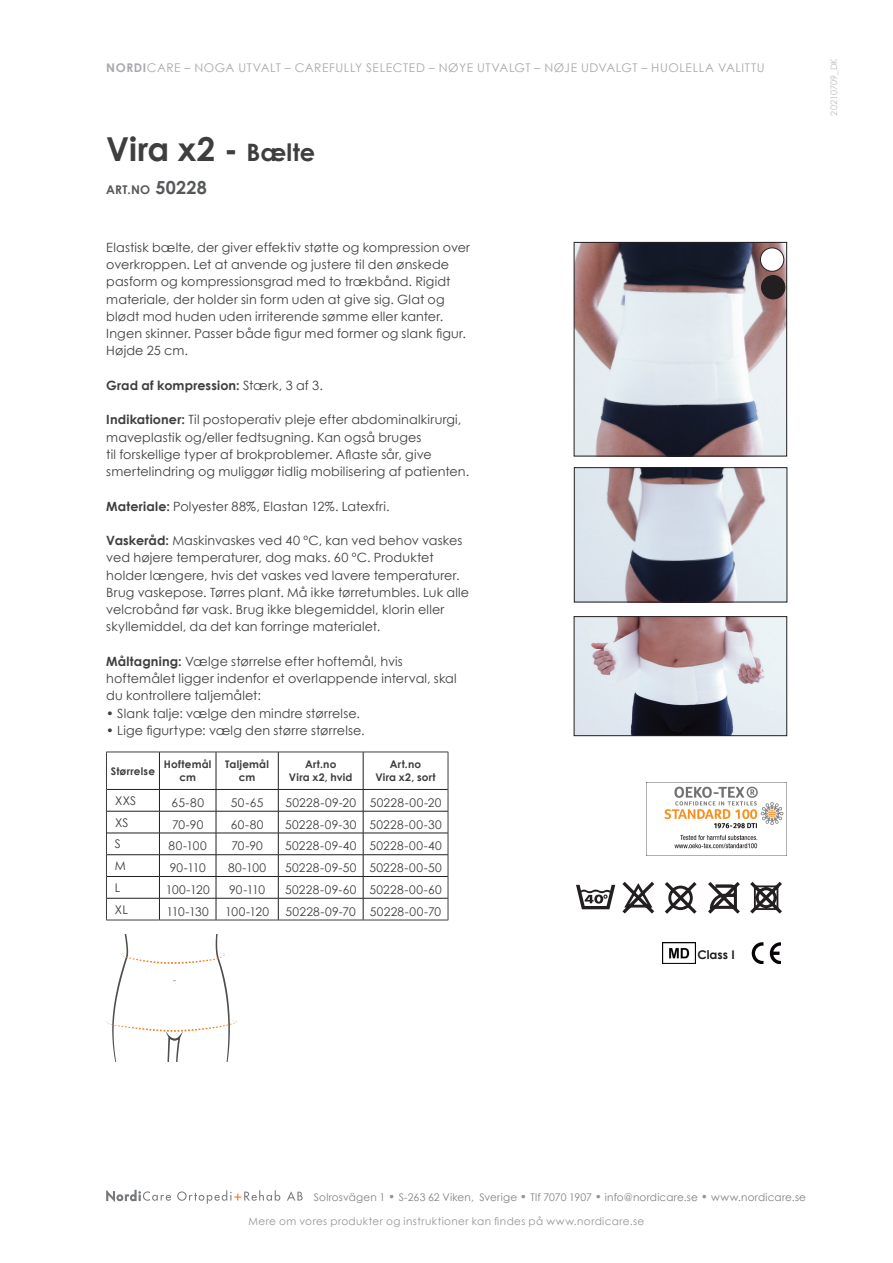
<style>
.page{position:relative;width:893px;height:1263px;background:#fff}
.page>*{position:absolute;margin:0;border:0;box-sizing:border-box;transform-origin:0 0}
.t1{font:700 33px "Century Gothic";letter-spacing:.005em;color:#3e3e3f}
.t2{font:12.75px/17.2px "Century Gothic";letter-spacing:.01em;color:#3e3e3f}
.t3{font:700 12.75px "Century Gothic";letter-spacing:.01em;color:#3e3e3f}
.t4{font:12px "Century Gothic";letter-spacing:.02em;color:#3e3e3f}
.t5{font:12px "Century Gothic";letter-spacing:.045em;color:#a8a9ad}
.t6{font:700 12px "Century Gothic";color:#57585a}
.t7{font:700 12px "Century Gothic";color:#231f20}
.t8{font:10.5px "Century Gothic";letter-spacing:.015em;color:#808285}
.t9{font:700 10.5px/12.6px "Century Gothic";letter-spacing:.02em;color:#3e3e3f;text-align:center}
.t10{font:10.5px "Century Gothic";letter-spacing:.035em;color:#939598}
.t11{font:9px "Century Gothic";letter-spacing:.015em;color:#bcbdc0}
.s1{font-weight:700}
.s2{font-size:24px}
.s3{font-size:18px}
.s4{font-weight:400}
.s5{font-weight:700;font-size:12px;color:#939598}
</style>
<div class="page">
<svg style="left:576px;top:885px;width:39px;height:24px"></svg>
<svg style="left:622px;top:882px;width:32px;height:31px"></svg>
<svg style="left:665px;top:882px;width:32px;height:32px"></svg>
<svg style="left:708px;top:882px;width:32px;height:32px"></svg>
<svg style="left:750px;top:882px;width:32px;height:31px"></svg>
<img style="left:576px;top:469px;width:209px;height:131px">
<div style="left:574px;top:467px;width:213px;height:135px;border:1px solid #231f20"></div>
<img style="left:576px;top:618px;width:209px;height:116px">
<div style="left:574px;top:616px;width:213px;height:120px;border:1px solid #231f20"></div>
<img style="left:576px;top:244px;width:209px;height:210px">
<div style="left:574px;top:242px;width:213px;height:214px;border:1px solid #231f20"></div>
<img style="left:646px;top:783px;width:138px;height:72px">
<div style="left:760px;top:248px;width:24px;height:23px;background:#fff;border-radius:50%"></div>
<div style="left:760px;top:248px;width:24px;height:23px;border:1px solid #231f20;border-radius:50%"></div>
<div style="left:761px;top:276px;width:24px;height:23px;background:#231f20;border-radius:50%"></div>
<div style="left:761px;top:275px;width:24px;height:24px;border:1px solid #231f20;border-radius:50%"></div>
<svg style="left:770px;top:942px;width:11px;height:22px"></svg>
<svg style="left:752px;top:942px;width:11px;height:22px"></svg>
<img style="left:662px;top:943px;width:33px;height:20px">
<svg style="left:106px;top:1190px;width:65px;height:12px"></svg>
<svg style="left:177px;top:1190px;width:103px;height:14px"></svg>
<svg style="left:287px;top:1191px;width:16px;height:9px"></svg>
<svg style="left:106px;top:752px;width:343px;height:168px"></svg>
<hr style="left:107px;top:811px;width:52px;height:1px;background:#231f20">
<hr style="left:159px;top:811px;width:57px;height:1px;background:#231f20">
<hr style="left:216px;top:811px;width:62px;height:1px;background:#231f20">
<hr style="left:278px;top:811px;width:85px;height:1px;background:#231f20">
<hr style="left:363px;top:811px;width:85px;height:1px;background:#231f20">
<hr style="left:107px;top:833px;width:52px;height:1px;background:#231f20">
<hr style="left:159px;top:833px;width:57px;height:1px;background:#231f20">
<hr style="left:216px;top:833px;width:62px;height:1px;background:#231f20">
<hr style="left:278px;top:833px;width:85px;height:1px;background:#231f20">
<hr style="left:363px;top:833px;width:85px;height:1px;background:#231f20">
<hr style="left:107px;top:854px;width:52px;height:1px;background:#231f20">
<hr style="left:159px;top:854px;width:57px;height:1px;background:#231f20">
<hr style="left:216px;top:854px;width:62px;height:1px;background:#231f20">
<hr style="left:278px;top:854px;width:85px;height:1px;background:#231f20">
<hr style="left:363px;top:854px;width:85px;height:1px;background:#231f20">
<hr style="left:107px;top:876px;width:52px;height:1px;background:#231f20">
<hr style="left:159px;top:876px;width:57px;height:1px;background:#231f20">
<hr style="left:216px;top:876px;width:62px;height:1px;background:#231f20">
<hr style="left:278px;top:876px;width:85px;height:1px;background:#231f20">
<hr style="left:363px;top:876px;width:85px;height:1px;background:#231f20">
<hr style="left:107px;top:898px;width:52px;height:1px;background:#231f20">
<hr style="left:159px;top:898px;width:57px;height:1px;background:#231f20">
<hr style="left:216px;top:898px;width:62px;height:1px;background:#231f20">
<hr style="left:278px;top:898px;width:85px;height:1px;background:#231f20">
<hr style="left:363px;top:898px;width:85px;height:1px;background:#231f20">
<hr style="left:106px;top:920px;width:53px;height:1px;background:#3e3e3f">
<hr style="left:159px;top:920px;width:57px;height:1px;background:#3e3e3f">
<hr style="left:216px;top:920px;width:62px;height:1px;background:#3e3e3f">
<hr style="left:278px;top:920px;width:85px;height:1px;background:#3e3e3f">
<hr style="left:363px;top:920px;width:85px;height:1px;background:#3e3e3f">
<svg style="left:106px;top:934px;width:131px;height:127px"></svg>
<p class="t5" style="left:106px;top:60px;width:660px"><span class="s1">NORDI</span>CARE – NOGA UTVALT – CAREFULLY SELECTED – NØYE UTVALGT – NØJE UDVALGT – HUOLELLA VALITTU</p>
<h1 class="t1" style="left:106px;top:128px;width:210px">Vira x2 - <span class="s2">Bælte</span></h1>
<p class="t6" style="left:106px;top:182px;width:102px">ART.NO <span class="s3">50228</span></p>
<p class="t2" style="left:106px;top:238px;width:365px">Elastisk bælte, der giver effektiv støtte og kompression over overkroppen. Let at anvende og justere til den ønskede pasform og kompressionsgrad med to trækbånd. Rigidt materiale, der holder sin form uden at give sig. Glat og blødt mod huden uden irriterende sømme eller kanter.<br>Ingen skinner. Passer både figur med former og slank figur.<br>Højde 25 cm.</p>
<p class="t3" style="left:106px;top:377px;width:218px">Grad af kompression: <span class="s4">Stærk, 3 af 3.</span></p>
<p class="t2" style="left:106px;top:411px;width:364px"><span class="s1">Indikationer:</span> Til postoperativ pleje efter abdominalkirurgi, maveplastik og/eller fedtsugning. Kan også bruges<br>til forskellige typer af brokproblemer. Aflaste sår, give smertelindring og muliggør tidlig mobilisering af patienten.</p>
<p class="t2" style="left:106px;top:497px;width:285px"><span class="s1">Materiale:</span> Polyester 88%, Elastan 12%. Latexfri.</p>
<p class="t2" style="left:106px;top:532px;width:364px"><span class="s1">Vaskeråd:</span> Maskinvaskes ved 40 ºC, kan ved behov vaskes ved højere temperaturer, dog maks. 60 ºC. Produktet holder længere, hvis det vaskes ved lavere temperaturer.<br>Brug vaskepose. Tørres plant. Må ikke tørretumbles. Luk alle velcrobånd før vask. Brug ikke blegemiddel, klorin eller skyllemiddel, da det kan forringe materialet.</p>
<p class="t2" style="left:106px;top:652px;width:352px"><span class="s1">Måltagning:</span> Vælge størrelse efter hoftemål, hvis hoftemålet ligger indenfor et overlappende interval, skal du kontrollere taljemålet:</p>
<p class="t2" style="left:106px;top:704px;width:255px">• Slank talje: vælge den mindre størrelse.</p>
<p class="t2" style="left:106px;top:721px;width:260px">• Lige figurtype: vælg den større størrelse.</p>
<p class="t9" style="left:111px;top:764px;width:46px">Størrelse</p>
<p class="t9" style="left:164px;top:758px;width:49px">Hoftemål cm</p>
<p class="t9" style="left:225px;top:758px;width:45px">Taljemål cm</p>
<p class="t9" style="left:289px;top:758px;width:65px">Art.no<br>Vira x2, hvid</p>
<p class="t9" style="left:375px;top:758px;width:62px">Art.no<br>Vira x2, sort</p>
<p class="t4" style="left:115px;top:793px;width:23px">XXS</p>
<p class="t4" style="left:171px;top:795px;width:34px">65-80</p>
<p class="t4" style="left:231px;top:795px;width:34px">50-65</p>
<p class="t4" style="left:285px;top:795px;width:158px">50228-09-20 50228-00-20</p>
<p class="t4" style="left:115px;top:815px;width:15px">XS</p>
<p class="t4" style="left:172px;top:817px;width:33px">70-90</p>
<p class="t4" style="left:231px;top:817px;width:34px">60-80</p>
<p class="t4" style="left:285px;top:817px;width:158px">50228-09-30 50228-00-30</p>
<p class="t4" style="left:115px;top:837px;width:7px">S</p>
<p class="t4" style="left:169px;top:839px;width:40px">80-100</p>
<p class="t4" style="left:231px;top:839px;width:33px">70-90</p>
<p class="t4" style="left:285px;top:839px;width:158px">50228-09-40 50228-00-40</p>
<p class="t4" style="left:115px;top:858px;width:13px">M</p>
<p class="t4" style="left:170px;top:860px;width:37px">90-110</p>
<p class="t4" style="left:228px;top:860px;width:40px">80-100</p>
<p class="t4" style="left:285px;top:860px;width:158px">50228-09-50 50228-00-50</p>
<p class="t4" style="left:115px;top:880px;width:7px">L</p>
<p class="t4" style="left:166px;top:882px;width:46px">100-120</p>
<p class="t4" style="left:229px;top:882px;width:37px">90-110</p>
<p class="t4" style="left:285px;top:882px;width:158px">50228-09-60 50228-00-60</p>
<p class="t4" style="left:115px;top:902px;width:14px">XL</p>
<p class="t4" style="left:167px;top:904px;width:44px">110-130</p>
<p class="t4" style="left:225px;top:904px;width:46px">100-120</p>
<p class="t4" style="left:286px;top:904px;width:157px">50228-09-70 50228-00-70</p>
<p class="t7" style="left:697px;top:947px;width:39px">Class I</p>
<p class="t11" style="left:828px;top:116px;width:59px;rotate:-90deg">20210709_DK</p>
<p class="t8" style="left:314px;top:1190px;width:494px">Solrosvägen 1 <span class="s5">•</span> S-263 62 Viken, Sverige <span class="s5">•</span> Tlf 7070 1907 <span class="s5">•</span> info@nordicare.se <span class="s5">•</span> www.nordicare.se</p>
<p class="t10" style="left:249px;top:1214px;width:397px">Mere om vores produkter og instruktioner kan findes på www.nordicare.se</p>
</div>
